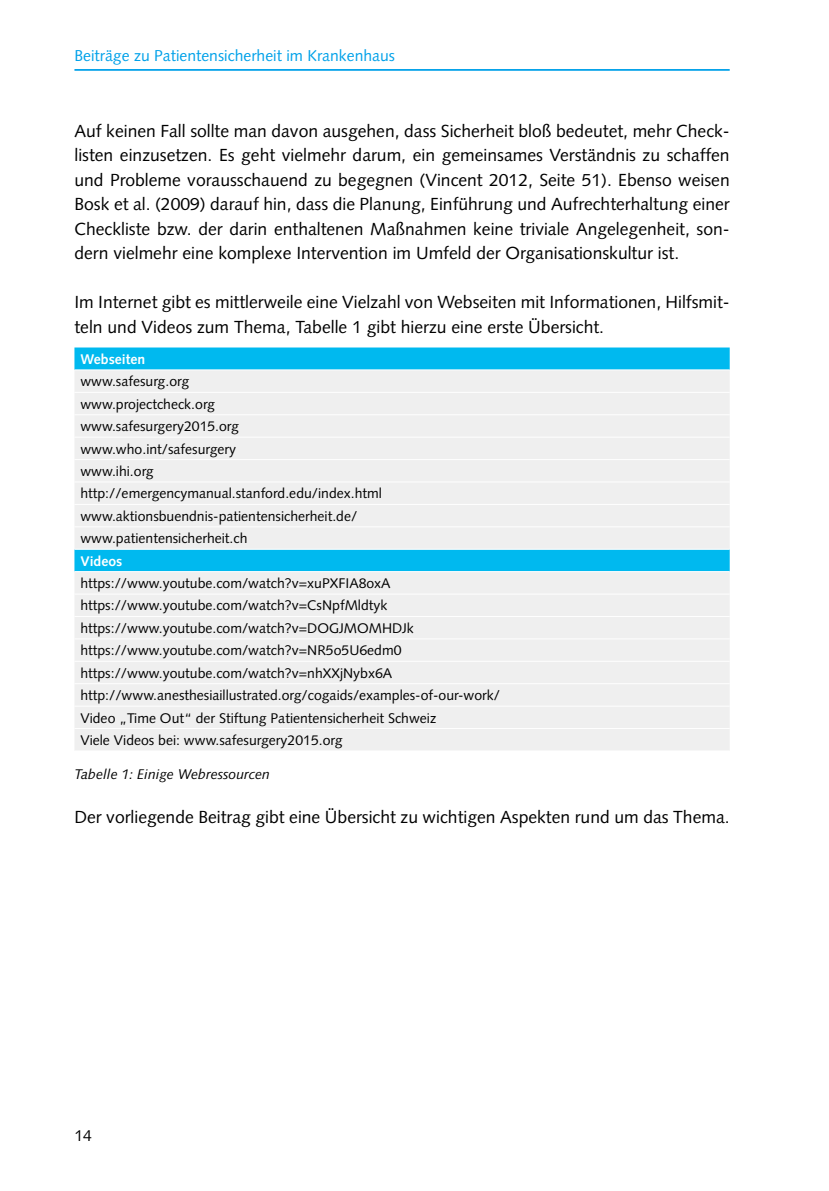
<style>
.page{position:relative;width:829px;height:1191px;background:#fff}
.page>*{position:absolute;margin:0;border:0;box-sizing:border-box;transform-origin:0 0}
.t1{font:17.5px/24.5px "Syntax LT Std";color:#000;text-align:justify}
.t2{font:15.75px "Syntax LT Std";color:#00a1e9}
.t3{font:15.75px "Syntax LT Std";color:#000}
.t4{font:14px/22.4px "Syntax LT Std";color:#000}
.t5{font:italic 14px "Syntax LT Std";color:#000}
.t6{font:700 14px "Syntax LT Std";color:#fff}
</style>
<div class="page">
<hr style="left:74px;top:69px;width:655px;height:2px;background:#00a1e9">
<div style="left:74px;top:347px;width:655px;height:22px;background:#00b9ef"></div>
<div style="left:74px;top:371px;width:655px;height:379px;background:#efefef"></div>
<hr style="left:74px;top:392px;width:655px;height:1px;background:#fff">
<hr style="left:74px;top:414px;width:655px;height:1px;background:#fff">
<hr style="left:74px;top:437px;width:655px;height:1px;background:#fff">
<hr style="left:74px;top:459px;width:655px;height:1px;background:#fff">
<hr style="left:74px;top:481px;width:655px;height:1px;background:#fff">
<hr style="left:74px;top:504px;width:655px;height:1px;background:#fff">
<hr style="left:74px;top:526px;width:655px;height:1px;background:#fff">
<hr style="left:74px;top:549px;width:655px;height:1px;background:#fff">
<hr style="left:74px;top:571px;width:655px;height:1px;background:#fff">
<hr style="left:74px;top:593px;width:655px;height:1px;background:#fff">
<hr style="left:74px;top:616px;width:655px;height:1px;background:#fff">
<hr style="left:74px;top:638px;width:655px;height:1px;background:#fff">
<hr style="left:74px;top:661px;width:655px;height:1px;background:#fff">
<hr style="left:74px;top:683px;width:655px;height:1px;background:#fff">
<hr style="left:74px;top:705px;width:655px;height:1px;background:#fff">
<hr style="left:74px;top:728px;width:655px;height:1px;background:#fff">
<p class="t2" style="left:74px;top:47px;width:322px">Beiträge zu Patientensicherheit im Krankenhaus</p>
<p class="t1" style="left:74px;top:118px;width:656px">Auf keinen Fall sollte man davon ausgehen, dass Sicherheit bloß bedeutet, mehr Check&shy;listen einzusetzen. Es geht vielmehr darum, ein gemeinsames Verständnis zu schaffen und Probleme vorausschauend zu begegnen (Vincent 2012, Seite 51). Ebenso weisen Bosk et al. (2009) darauf hin, dass die Planung, Einführung und Aufrechterhaltung einer Checkliste bzw. der darin enthaltenen Maßnahmen keine triviale Angelegenheit, son&shy;dern vielmehr eine komplexe Intervention im Umfeld der Organisationskultur ist.</p>
<p class="t1" style="left:74px;top:290px;width:656px">Im Internet gibt es mittlerweile eine Vielzahl von Webseiten mit Informationen, Hilfsmit&shy;teln und Videos zum Thema, Tabelle 1 gibt hierzu eine erste Übersicht.</p>
<p class="t6" style="left:80px;top:351px;width:66px">Webseiten</p>
<p class="t4" style="left:80px;top:370px;width:303px">www.safesurg.org<br>www.projectcheck.org<br>www.safesurgery2015.org www.who.int/safesurgery<br>www.ihi.org http://emergencymanual.stanford.edu/index.html www.aktionsbuendnis-patientensicherheit.de/ www.patientensicherheit.ch</p>
<p class="t6" style="left:80px;top:553px;width:43px">Videos</p>
<p class="t4" style="left:80px;top:572px;width:421px">https://www.youtube.com/watch?v=xuPXFIA8oxA https://www.youtube.com/watch?v=CsNpfMldtyk https://www.youtube.com/watch?v=DOGJMOMHDJk https://www.youtube.com/watch?v=NR5o5U6edm0 https://www.youtube.com/watch?v=nhXXjNybx6A http://www.anesthesiaillustrated.org/cogaids/examples-of-our-work/ Video „Time Out“ der Stiftung Patientensicherheit Schweiz<br>Viele Videos bei: www.safesurgery2015.org</p>
<p class="t5" style="left:74px;top:765px;width:197px">Tabelle 1: Einige Webressourcen</p>
<p class="t1" style="left:74px;top:804px;width:656px">Der vorliegende Beitrag gibt eine Übersicht zu wichtigen Aspekten rund um das Thema.</p>
<p class="t3" style="left:74px;top:1126px;width:19px">14</p>
</div>
